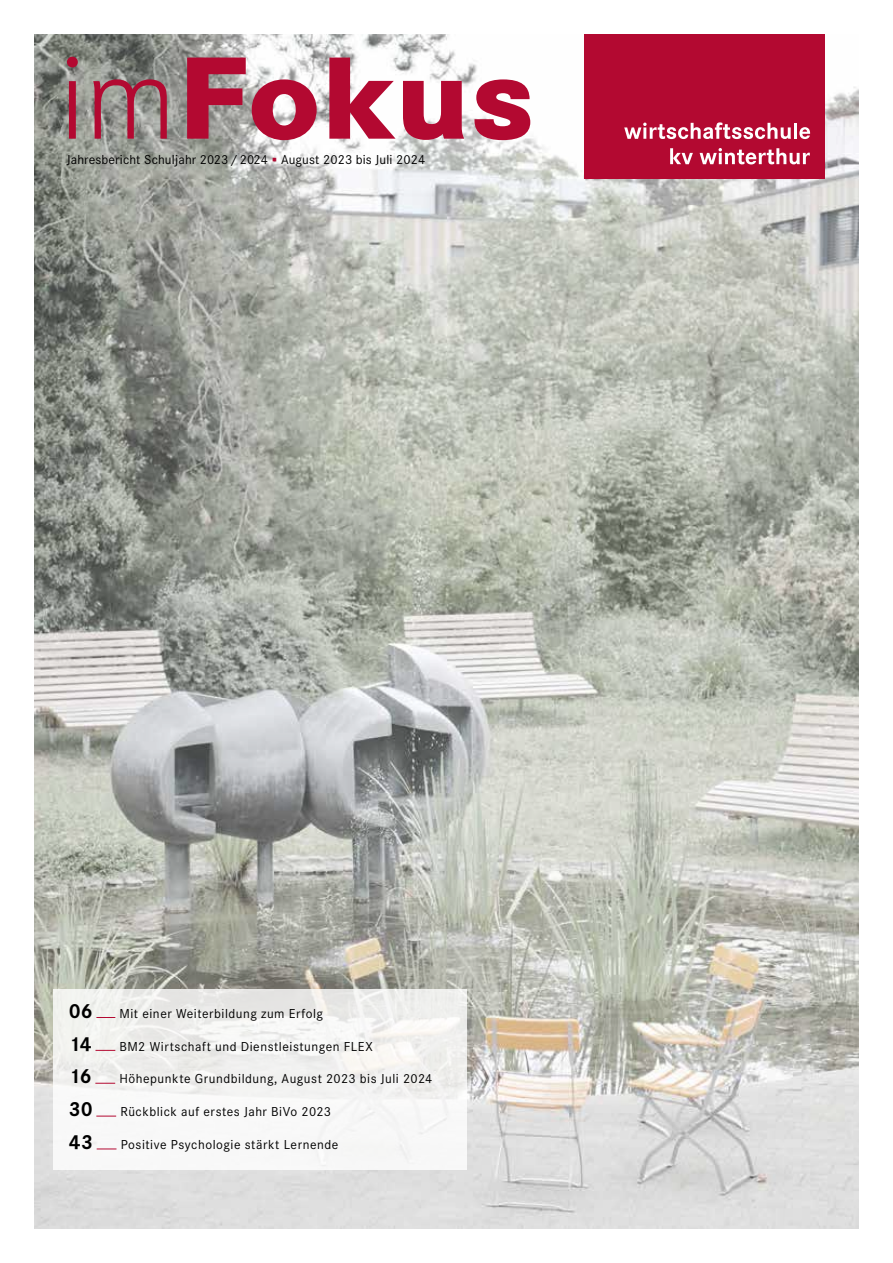
<style>
.page{position:relative;width:893px;height:1263px;background:#fff}
.page>*{position:absolute;margin:0;border:0;box-sizing:border-box;transform-origin:0 0}
.t1{font:700 21px "Corporate S";letter-spacing:.005em;color:#000}
.t2{font:13.5px "Corporate S";letter-spacing:.035em;color:#000}
.t3{font:13.5px "Corporate S";letter-spacing:.01em;color:#000}
.s1{color:#b30931}
</style>
<div class="page">
<img style="left:34px;top:34px;width:825px;height:1194px">
<div style="left:53px;top:989px;width:414px;height:180px;background:linear-gradient(to bottom,#ededea,#faf9fa)"></div>
<div style="left:584px;top:34px;width:240px;height:145px;background:#b30931"></div>
<svg style="left:624px;top:122px;width:167px;height:17px"></svg>
<hr style="left:794px;top:123px;width:3px;height:16px;background:#fff">
<svg style="left:799px;top:127px;width:11px;height:12px"></svg>
<svg style="left:670px;top:148px;width:23px;height:16px"></svg>
<svg style="left:700px;top:148px;width:110px;height:16px"></svg>
<svg style="left:96px;top:1017px;width:19px;height:1px"></svg>
<svg style="left:96px;top:1116px;width:20px;height:1px"></svg>
<svg style="left:95px;top:1050px;width:20px;height:1px"></svg>
<svg style="left:95px;top:1083px;width:20px;height:1px"></svg>
<svg style="left:97px;top:1149px;width:19px;height:1px"></svg>
<svg style="left:67px;top:57px;width:11px;height:82px"></svg>
<svg style="left:93px;top:79px;width:74px;height:60px;background:#a06c74"></svg>
<svg style="left:187px;top:58px;width:59px;height:81px;background:#ad465d"></svg>
<svg style="left:252px;top:79px;width:65px;height:61px"></svg>
<svg style="left:329px;top:58px;width:67px;height:81px"></svg>
<svg style="left:403px;top:81px;width:61px;height:59px"></svg>
<svg style="left:474px;top:79px;width:56px;height:61px"></svg>
<p class="t3" style="left:67px;top:150px;width:360px">Jahresbericht Schuljahr 2023 / 2024 <span class="s1">▪</span> August 2023 bis Juli 2024</p>
<h1 class="t1" style="left:69px;top:994px;width:26px">06</h1>
<p class="t2" style="left:120px;top:1003px;width:205px">Mit einer Weiterbildung zum Erfolg</p>
<h1 class="t1" style="left:69px;top:1027px;width:25px">14</h1>
<p class="t2" style="left:120px;top:1036px;width:255px">BM2 Wirtschaft und Dienstleistungen FLEX</p>
<h1 class="t1" style="left:69px;top:1060px;width:25px">16</h1>
<p class="t2" style="left:119px;top:1069px;width:315px">Höhepunkte Grundbildung, August 2023 bis Juli 2024</p>
<h1 class="t1" style="left:69px;top:1093px;width:26px">30</h1>
<p class="t2" style="left:120px;top:1102px;width:212px">Rückblick auf erstes Jahr BiVo 2023</p>
<h1 class="t1" style="left:69px;top:1125px;width:26px">43</h1>
<p class="t2" style="left:121px;top:1135px;width:219px">Positive Psychologie stärkt Lernende</p>
</div>
